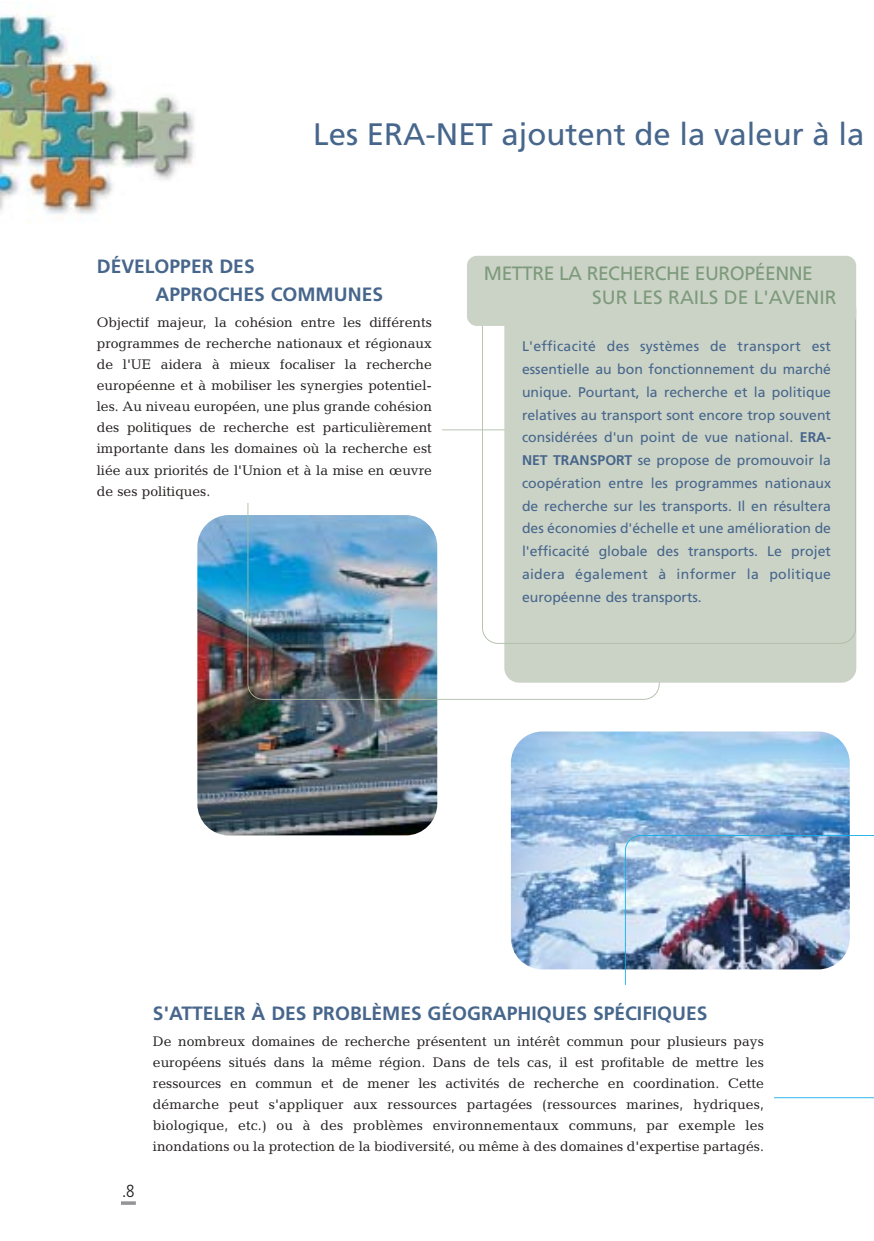
<style>
.page{position:relative;width:874px;height:1241px;background:#fff}
.page>*{position:absolute;margin:0;border:0;box-sizing:border-box;transform-origin:0 0}
.t1{font:30.97px "Frutiger";color:#47668c}
.t2{font:700 19.25px/28px "Frutiger";color:#47668c}
.t3{font:19.25px/23.1px "Frutiger";letter-spacing:-.02em;color:#7d9a7c}
.t4{font:300 condensed 17.5px "Frutiger";color:#231f1f}
.t5{font:14px/21px "Candida";color:#231f1f;text-align:justify}
.t6{font:14px/22.8px "Frutiger";letter-spacing:.01em;color:#47668c;text-align:justify}
.s1{font-weight:700}
</style>
<div class="page">
<hr style="left:121px;top:1201px;width:15px;height:3px;background:#939497">
<img style="left:0;top:6px;width:195px;height:213px">
<img style="left:197px;top:515px;width:240px;height:320px;border-radius:32px">
<img style="left:510px;top:731px;width:339px;height:238px;border-radius:32px">
<img style="left:624px;top:835px;width:248px;height:150px">
<div style="left:504px;top:295px;width:351px;height:387px;background:#cbd3c6;border-radius:15px"></div>
<div style="left:482px;top:303px;width:373px;height:340px;border:2px solid #adbca7;border-radius:16px"></div>
<div style="left:466px;top:256px;width:389px;height:70px;background:#cbd3c6;border-radius:10px"></div>
<h1 class="t1" style="left:313px;top:121px;width:552px">Les ERA-NET ajoutent de la valeur à la</h1>
<h2 class="t2" style="left:155px;top:254px;width:229px;text-indent:-59px">DÉVELOPPER DES<br>APPROCHES COMMUNES</h2>
<p class="t5" style="left:97px;top:313px;width:336px">Objectif majeur, la cohésion entre les différents programmes de recherche nationaux et régionaux de l'UE aidera à mieux focaliser la recherche européenne et à mobiliser les synergies potentiel&shy;les. Au niveau européen, une plus grande cohésion des politiques de recherche est particulièrement importante dans les domaines où la recherche est liée aux priorités de l'Union et à la mise en œuvre de ses politiques.</p>
<h2 class="t3" style="left:592px;top:264px;width:246px;text-indent:-108px">METTRE LA RECHERCHE EUROPÉENNE<br>SUR LES RAILS DE L'AVENIR</h2>
<p class="t6" style="left:521px;top:336px;width:310px">L'efficacité des systèmes de transport est essentielle au bon fonctionnement du marché unique. Pourtant, la recherche et la politique relatives au transport sont encore trop souvent considérées d'un point de vue national. <span class="s1">ERA-NET TRANSPORT</span> se propose de promouvoir la coopération entre les programmes nationaux de recherche sur les transports. Il en résultera des économies d'échelle et une amélioration de l'efficacité globale des transports. Le projet aidera également à informer la politique européenne des transports.</p>
<p class="t4" style="left:122px;top:1184px;width:14px">.8</p>
<h2 class="t2" style="left:153px;top:1000px;width:556px">S'ATTELER À DES PROBLÈMES GÉOGRAPHIQUES SPÉCIFIQUES</h2>
<p class="t5" style="left:153px;top:1031px;width:612px">De nombreux domaines de recherche présentent un intérêt commun pour plusieurs pays européens situés dans la même région. Dans de tels cas, il est profitable de mettre les ressources en commun et de mener les activités de recherche en coordination. Cette démarche peut s'appliquer aux ressources partagées (ressources marines, hydriques, biologique, etc.) ou à des problèmes environnementaux communs, par exemple les inondations ou la protection de la biodiversité, ou même à des domaines d'expertise partagés.</p>
</div>
